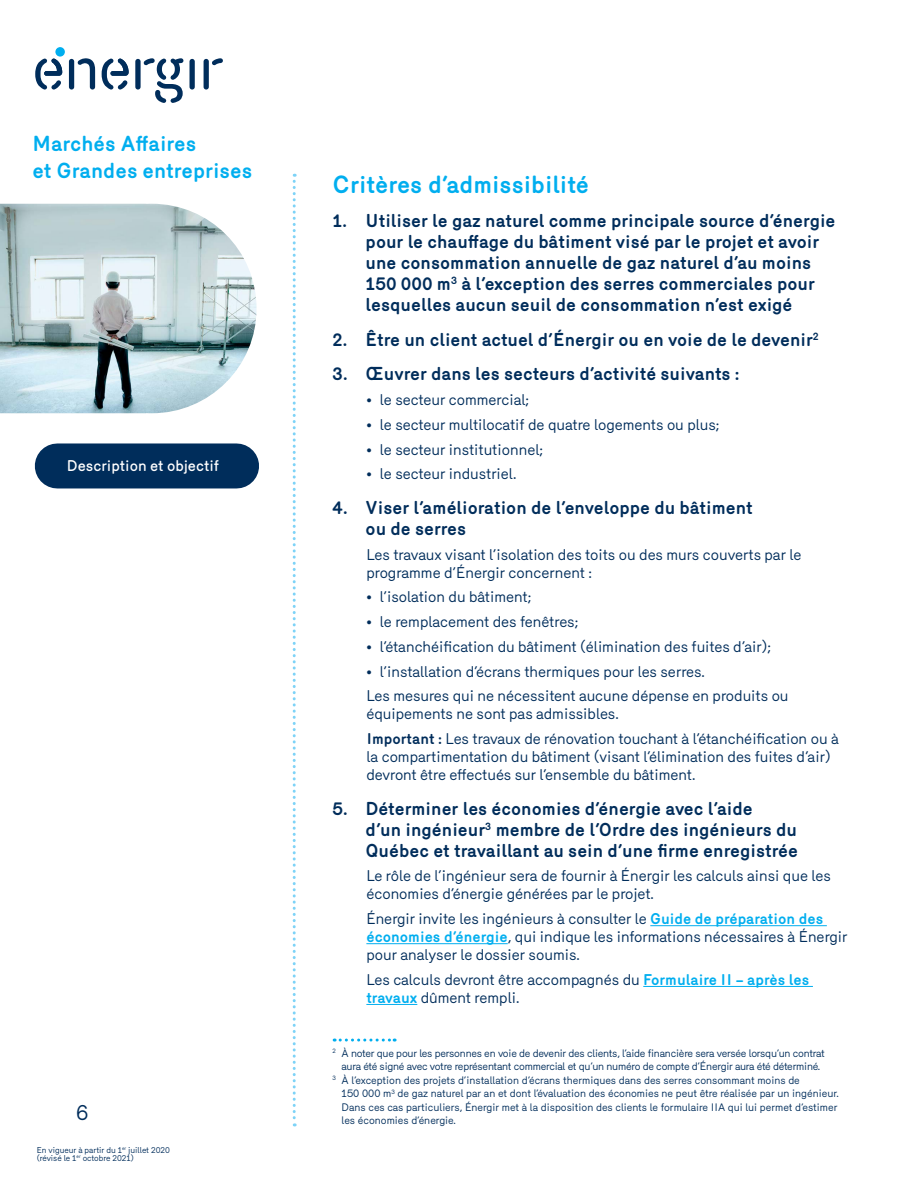
<style>
.page{position:relative;width:918px;height:1188px;background:#fff}
.page>*{position:absolute;margin:0;border:0;box-sizing:border-box;transform-origin:0 0}
.Energir_Titre_paragr{font:700 24px "Merkury";color:#00aeef}
.t1{font:700 21px/27px "Merkury";color:#00aeef}
.t2{font:21px "Merkury";color:#002d5b}
.Energir_Sous-titre_1{font:700 18px/21px "Merkury";color:#002d5b}
.texte_paragraphe_poi{font:15px/18px "Merkury";color:#002d5b}
.t3{font:500 15px "Merkury";color:#fff}
.Energir_Note{font:10.5px/13.5px "Merkury";letter-spacing:-.005em;color:#002d5b;text-align:center}
.t4{font:8.25px/8.2px "Merkury";color:#002d5b}
.s1{font-weight:700}
.s2{font-weight:700;color:#00aeef}
</style>
<div class="page">
<svg style="left:293px;top:174px;width:3px;height:952px"></svg>
<img style="left:0;top:204px;width:257px;height:209px">
<svg style="left:55px;top:47px;width:10px;height:10px"></svg>
<div style="left:69px;top:59px;width:5px;height:31px;background:#002d5b;border-radius:3px"></div>
<svg style="left:77px;top:58px;width:18px;height:32px"></svg>
<div style="left:190px;top:59px;width:5px;height:31px;background:#002d5b;border-radius:3px"></div>
<svg style="left:35px;top:58px;width:27px;height:32px"></svg>
<svg style="left:102px;top:58px;width:27px;height:32px"></svg>
<div style="left:135px;top:59px;width:6px;height:31px;background:#002d5b;border-radius:3px"></div>
<svg style="left:143px;top:58px;width:41px;height:45px"></svg>
<div style="left:204px;top:59px;width:5px;height:31px;background:#002d5b;border-radius:3px"></div>
<svg style="left:212px;top:58px;width:11px;height:7px"></svg>
<div style="left:57px;top:443px;width:180px;height:45px;background:#002d5b"></div>
<hr style="left:650px;top:925px;width:177px;height:1px;background:#00aeef">
<hr style="left:366px;top:943px;width:142px;height:1px;background:#00aeef">
<hr style="left:643px;top:986px;width:170px;height:1px;background:#00aeef">
<hr style="left:366px;top:1004px;width:51px;height:1px;background:#00aeef">
<svg style="left:334px;top:1039px;width:61px;height:3px"></svg>
<h2 class="t1" style="left:33px;top:129px;width:221px">Marchés Affaires<br>et Grandes entreprises</h2>
<p class="t3" style="left:67px;top:455px;width:154px">Description et objectif</p>
<h2 class="t2" style="left:76px;top:1097px;width:14px">6</h2>
<p class="t4" style="left:37px;top:1145px;width:135px">En vigueur à partir du 1<sup>er</sup> juillet 2020 (révisé le 1<sup>er</sup> octobre 2021)</p>
<p class="Energir_Titre_paragr" style="left:333px;top:167px;width:258px">Critères d’admissibilité</p>
<p class="Energir_Sous-titre_1" style="left:366px;top:209px;width:471px;text-indent:-33px">1. Utiliser le gaz naturel comme principale source d’énergie pour le chauffage du bâtiment visé par le projet et avoir une consommation annuelle de gaz naturel d’au moins 150 000 m<sup>3</sup> à l’exception des serres commerciales pour lesquelles aucun seuil de consommation n’est exigé</p>
<p class="Energir_Sous-titre_1" style="left:333px;top:328px;width:488px">2. Être un client actuel d’Énergir ou en voie de le devenir<sup>2</sup></p>
<p class="Energir_Sous-titre_1" style="left:333px;top:362px;width:409px">3. Œuvrer dans les secteurs d’activité suivants :</p>
<p class="texte_paragraphe_poi" style="left:366px;top:390px;width:164px">• le secteur commercial;</p>
<p class="texte_paragraphe_poi" style="left:366px;top:414px;width:354px">• le secteur multilocatif de quatre logements ou plus;</p>
<p class="texte_paragraphe_poi" style="left:366px;top:439px;width:178px">• le secteur institutionnel;</p>
<p class="texte_paragraphe_poi" style="left:366px;top:464px;width:152px">• le secteur industriel.</p>
<p class="Energir_Sous-titre_1" style="left:366px;top:496px;width:389px;text-indent:-33px">4. Viser l’amélioration de l’enveloppe du bâtiment ou de serres</p>
<p class="texte_paragraphe_poi" style="left:366px;top:544px;width:437px">Les travaux visant l’isolation des toits ou des murs couverts par le programme d’Énergir concernent :</p>
<p class="texte_paragraphe_poi" style="left:366px;top:587px;width:166px">• l’isolation du bâtiment;</p>
<p class="texte_paragraphe_poi" style="left:366px;top:612px;width:213px">• le remplacement des fenêtres;</p>
<p class="texte_paragraphe_poi" style="left:366px;top:636px;width:406px">• l’étanchéification du bâtiment (élimination des fuites d’air);</p>
<p class="texte_paragraphe_poi" style="left:366px;top:661px;width:340px">• l’installation d’écrans thermiques pour les serres.</p>
<p class="texte_paragraphe_poi" style="left:366px;top:686px;width:424px">Les mesures qui ne nécessitent aucune dépense en produits ou équipements ne sont pas admissibles.</p>
<p class="texte_paragraphe_poi" style="left:366px;top:729px;width:474px"><span class="s1">Important :</span> Les travaux de rénovation touchant à l’étanchéification ou à la compartimentation du bâtiment (visant l’élimination des fuites d’air) devront être effectués sur l’ensemble du bâtiment.</p>
<p class="Energir_Sous-titre_1" style="left:366px;top:796px;width:434px;text-indent:-33px">5. Déterminer les économies d’énergie avec l’aide<br>d’un ingénieur<sup>3</sup> membre de l’Ordre des ingénieurs du<br>Québec et travaillant au sein d’une firme enregistrée</p>
<p class="texte_paragraphe_poi" style="left:366px;top:866px;width:466px">Le rôle de l’ingénieur sera de fournir à Énergir les calculs ainsi que les économies d’énergie générées par le projet.</p>
<p class="texte_paragraphe_poi" style="left:366px;top:909px;width:483px">Énergir invite les ingénieurs à consulter le <span class="s2">Guide de préparation des économies d’énergie</span>, qui indique les informations nécessaires à Énergir pour analyser le dossier soumis.</p>
<p class="texte_paragraphe_poi" style="left:366px;top:969px;width:445px">Les calculs devront être accompagnés du <span class="s2">Formulaire II – après les travaux</span> dûment rempli.</p>
<p class="Energir_Note" style="left:333px;top:1045px;width:494px"><sup>2</sup> À noter que pour les personnes en voie de devenir des clients, l’aide financière sera versée lorsqu’un contrat aura été signé avec votre représentant commercial et qu’un numéro de compte d’Énergir aura été déterminé.</p>
<p class="Energir_Note" style="left:342px;top:1072px;width:499px;text-align:left;text-indent:-9px"><sup>3</sup> À l’exception des projets d’installation d’écrans thermiques dans des serres consommant moins de<br>150 000 m<sup>3</sup> de gaz naturel par an et dont l’évaluation des économies ne peut être réalisée par un ingénieur.<br>Dans ces cas particuliers, Énergir met à la disposition des clients le formulaire IIA qui lui permet d’estimer les économies d’énergie.</p>
</div>
